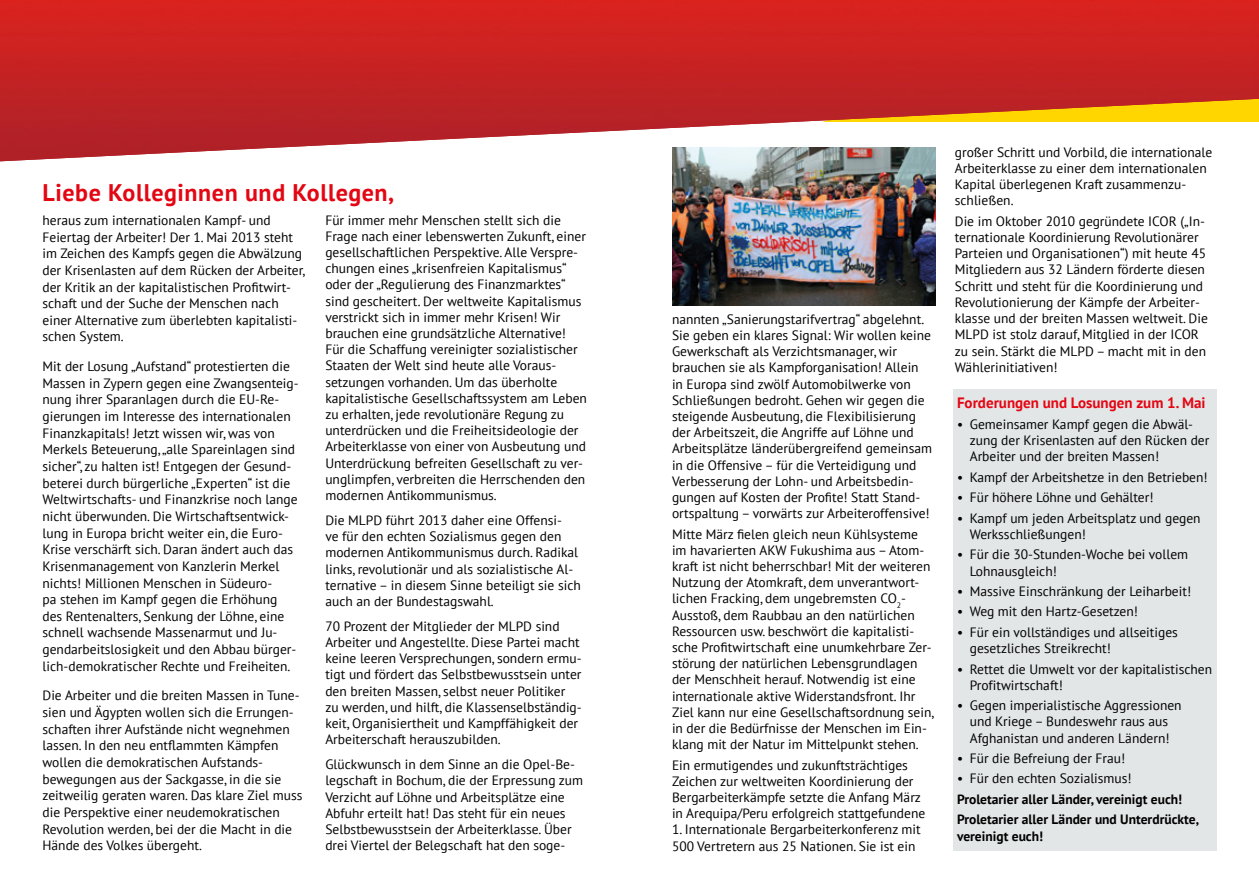
<style>
.page{position:relative;width:1259px;height:893px;background:#fff}
.page>*{position:absolute;margin:0;border:0;box-sizing:border-box;transform-origin:0 0}
.t1{font:700 24px "PT Sans";letter-spacing:.025em;color:#e30613}
.t2{font:700 15px "PT Sans";color:#e30613}
.t3{font:13.5px/16.2px "PT Sans";color:#000}
.t4{font:700 13.5px/20.4px "PT Sans";color:#000}
</style>
<div class="page">
<img style="left:0;top:0;width:1259px;height:161px">
<div style="left:952px;top:389px;width:264px;height:461px;background:#e3e6e6"></div>
<img style="left:672px;top:147px;width:263px;height:158px">
<h1 class="t1" style="left:43px;top:177px;width:353px">Liebe Kolleginnen und Kollegen,</h1>
<p class="t3" style="left:43px;top:211px;width:264px;line-height:16.6px">heraus zum internationalen Kampf- und Feiertag der Arbeiter! Der 1. Mai 2013 steht im Zeichen des Kampfs gegen die Abwälzung der Krisenlasten auf dem Rücken der Arbeiter, der Kritik an der kapitalistischen Profitwirt&shy;schaft und der Suche der Menschen nach einer Alternative zum überlebten kapitalisti&shy;schen System.</p>
<p class="t3" style="left:43px;top:357px;width:258px;line-height:16.6px">Mit der Losung „Aufstand“ protestierten die Massen in Zypern gegen eine Zwangsenteig&shy;nung ihrer Sparanlagen durch die EU-Re&shy;gierungen im Interesse des internationalen Finanzkapitals! Jetzt wissen wir, was von Merkels Beteuerung, „alle Spareinlagen sind sicher“, zu halten ist! Entgegen der Gesund&shy;beterei durch bürgerliche „Experten“ ist die Weltwirtschafts- und Finanzkrise noch lange nicht überwunden. Die Wirtschaftsentwick&shy;lung in Europa bricht weiter ein, die Euro-Krise verschärft sich. Daran ändert auch das Krisenmanagement von Kanzlerin Merkel nichts! Millionen Menschen in Südeuro-<br>pa stehen im Kampf gegen die Erhöhung des Rentenalters, Senkung der Löhne, eine schnell wachsende Massenarmut und Ju&shy;gendarbeitslosigkeit und den Abbau bürger&shy;lich-demokratischer Rechte und Freiheiten.</p>
<p class="t3" style="left:43px;top:687px;width:261px;line-height:16.6px">Die Arbeiter und die breiten Massen in Tune&shy;sien und Ägypten wollen sich die Errungen&shy;schaften ihrer Aufstände nicht wegnehmen lassen. In den neu entflammten Kämpfen wollen die demokratischen Aufstands&shy;bewegungen aus der Sackgasse, in die sie zeitweilig geraten waren. Das klare Ziel muss die Perspektive einer neudemokratischen Revolution werden, bei der die Macht in die Hände des Volkes übergeht.</p>
<p class="t3" style="left:325px;top:211px;width:263px">Für immer mehr Menschen stellt sich die Frage nach einer lebenswerten Zukunft, einer gesellschaftlichen Perspektive. Alle Verspre&shy;chungen eines „krisenfreien Kapitalismus“ oder der „Regulierung des Finanzmarktes“ sind gescheitert. Der weltweite Kapitalismus verstrickt sich in immer mehr Krisen! Wir brauchen eine grundsätzliche Alternative!<br>Für die Schaffung vereinigter sozialistischer Staaten der Welt sind heute alle Voraus&shy;setzungen vorhanden. Um das überholte kapitalistische Gesellschaftssystem am Leben zu erhalten, jede revolutionäre Regung zu unterdrücken und die Freiheitsideologie der Arbeiterklasse von einer von Ausbeutung und Unterdrückung befreiten Gesellschaft zu ver&shy;unglimpfen, verbreiten die Herrschenden den modernen Antikommunismus.</p>
<p class="t3" style="left:325px;top:512px;width:257px">Die MLPD führt 2013 daher eine Offensi-<br>ve für den echten Sozialismus gegen den modernen Antikommunismus durch. Radikal links, revolutionär und als sozialistische Al&shy;ternative – in diesem Sinne beteiligt sie sich auch an der Bundestagswahl.</p>
<p class="t3" style="left:325px;top:618px;width:258px">70 Prozent der Mitglieder der MLPD sind Arbeiter und Angestellte. Diese Partei macht keine leeren Versprechungen, sondern ermu&shy;tigt und fördert das Selbstbewusstsein unter den breiten Massen, selbst neuer Politiker zu werden, und hilft, die Klassenselbständig&shy;keit, Organisiertheit und Kampffähigkeit der Arbeiterschaft herauszubilden.</p>
<p class="t3" style="left:325px;top:756px;width:259px">Glückwunsch in dem Sinne an die Opel-Be&shy;legschaft in Bochum, die der Erpressung zum Verzicht auf Löhne und Arbeitsplätze eine Abfuhr erteilt hat! Das steht für ein neues Selbstbewusstsein der Arbeiterklasse. Über drei Viertel der Belegschaft hat den soge-</p>
<p class="t3" style="left:672px;top:311px;width:261px">nannten „Sanierungstarifvertrag“ abgelehnt.<br>Sie geben ein klares Signal: Wir wollen keine Gewerkschaft als Verzichtsmanager, wir brauchen sie als Kampforganisation! Allein in Europa sind zwölf Automobilwerke von Schließungen bedroht. Gehen wir gegen die steigende Ausbeutung, die Flexibilisierung der Arbeitszeit, die Angriffe auf Löhne und Arbeitsplätze länderübergreifend gemeinsam in die Offensive – für die Verteidigung und Verbesserung der Lohn- und Arbeitsbedin&shy;gungen auf Kosten der Profite! Statt Stand&shy;ortspaltung – vorwärts zur Arbeiteroffensive!</p>
<p class="t3" style="left:672px;top:525px;width:264px">Mitte März fielen gleich neun Kühlsysteme im havarierten AKW Fukushima aus – Atom&shy;kraft ist nicht beherrschbar! Mit der weiteren Nutzung der Atomkraft, dem unverantwort&shy;lichen Fracking, dem ungebremsten CO<sub>2</sub>- Ausstoß, dem Raubbau an den natürlichen Ressourcen usw. beschwört die kapitalisti&shy;sche Profitwirtschaft eine unumkehrbare Zer&shy;störung der natürlichen Lebensgrundlagen der Menschheit herauf. Notwendig ist eine internationale aktive Widerstandsfront. Ihr Ziel kann nur eine Gesellschaftsordnung sein, in der die Bedürfnisse der Menschen im Ein&shy;klang mit der Natur im Mittelpunkt stehen.</p>
<p class="t3" style="left:672px;top:756px;width:255px">Ein ermutigendes und zukunftsträchtiges Zeichen zur weltweiten Koordinierung der Bergarbeiterkämpfe setzte die Anfang März in Arequipa/Peru erfolgreich stattgefundene</p>
<p class="t3" style="left:672px;top:821px;width:250px">1. Internationale Bergarbeiterkonferenz mit<br>500 Vertretern aus 25 Nationen. Sie ist ein</p>
<p class="t3" style="left:955px;top:144px;width:259px">großer Schritt und Vorbild, die internationale Arbeiterklasse zu einer dem internationalen Kapital überlegenen Kraft zusammenzu&shy;schließen.</p>
<p class="t3" style="left:955px;top:213px;width:254px">Die im Oktober 2010 gegründete ICOR („In&shy;ternationale Koordinierung Revolutionärer Parteien und Organisationen“) mit heute 45<br>Mitgliedern aus 32 Ländern förderte diesen Schritt und steht für die Koordinierung und Revolutionierung der Kämpfe der Arbeiter&shy;klasse und der breiten Massen weltweit. Die MLPD ist stolz darauf, Mitglied in der ICOR zu sein. Stärkt die MLPD – macht mit in den Wählerinitiativen!</p>
<p class="t2" style="left:957px;top:393px;width:250px">Forderungen und Losungen zum 1. Mai</p>
<p class="t3" style="left:969px;top:416px;width:241px;text-indent:-13px">• Gemeinsamer Kampf gegen die Abwäl&shy;zung der Krisenlasten auf den Rücken der<br>Arbeiter und der breiten Massen!</p>
<p class="t3" style="left:957px;top:469px;width:252px">• Kampf der Arbeitshetze in den Betrieben!</p>
<p class="t3" style="left:957px;top:489px;width:198px">• Für höhere Löhne und Gehälter!</p>
<p class="t3" style="left:969px;top:509px;width:232px;text-indent:-13px">• Kampf um jeden Arbeitsplatz und gegen<br>Werksschließungen!</p>
<p class="t3" style="left:969px;top:546px;width:220px;text-indent:-13px">• Für die 30-Stunden-Woche bei vollem<br>Lohnausgleich!</p>
<p class="t3" style="left:957px;top:583px;width:236px">• Massive Einschränkung der Leiharbeit!</p>
<p class="t3" style="left:957px;top:603px;width:182px">• Weg mit den Hartz-Gesetzen!</p>
<p class="t3" style="left:969px;top:624px;width:210px;text-indent:-13px">• Für ein vollständiges und allseitiges gesetzliches Streikrecht!</p>
<p class="t3" style="left:969px;top:660px;width:244px;text-indent:-13px">• Rettet die Umwelt vor der kapitalistischen<br>Profitwirtschaft!</p>
<p class="t3" style="left:957px;top:697px;width:226px;text-align:center">• Gegen imperialistische Aggressionen und Kriege – Bundeswehr raus aus<br>Afghanistan und anderen Ländern!</p>
<p class="t3" style="left:957px;top:750px;width:170px">• Für die Befreiung der Frau!</p>
<p class="t3" style="left:957px;top:770px;width:176px">• Für den echten Sozialismus!</p>
<p class="t4" style="left:957px;top:789px;width:243px">Proletarier aller Länder, vereinigt euch!<br>Proletarier aller Länder und Unterdrückte,</p>
<p class="t4" style="left:957px;top:825px;width:88px">vereinigt euch!</p>
</div>
